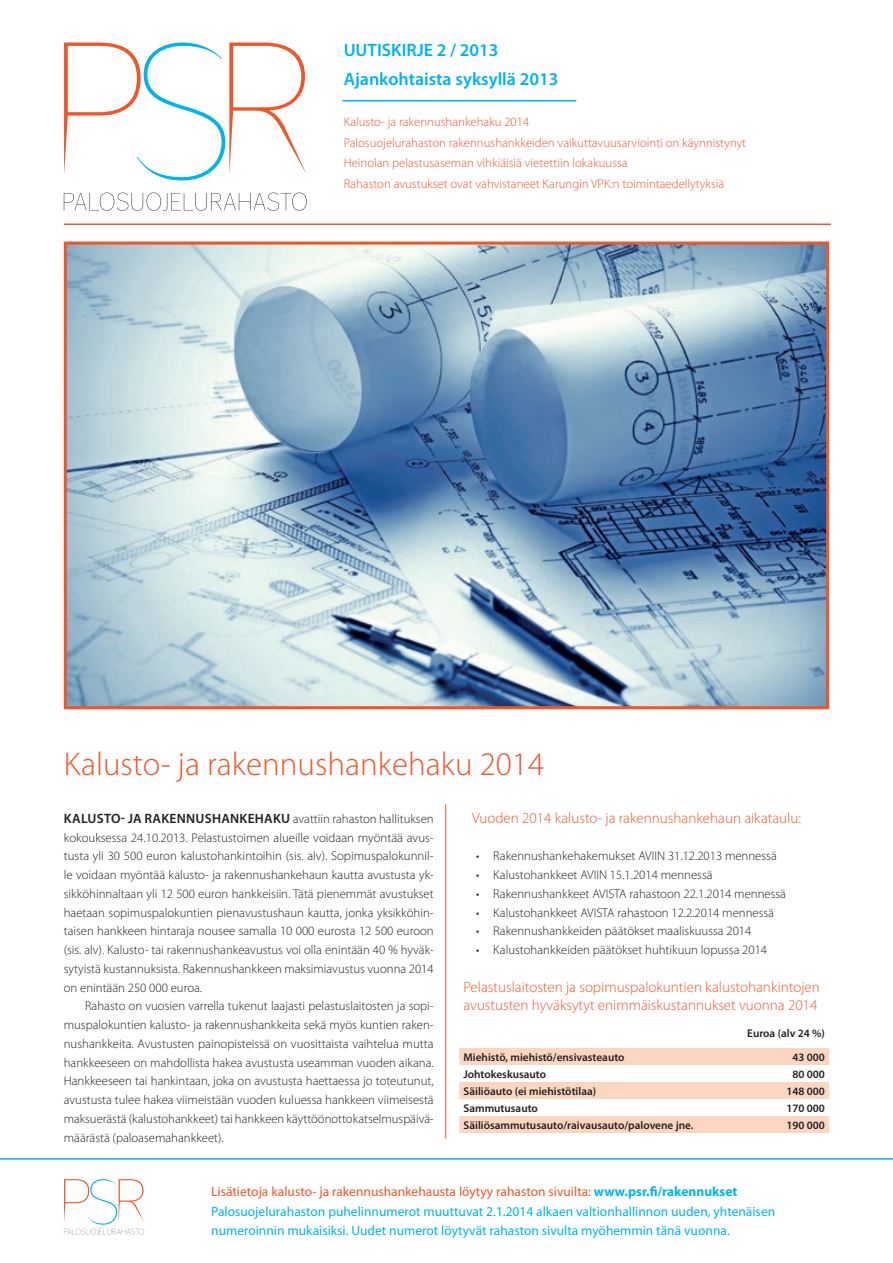
<style>
.page{position:relative;width:893px;height:1263px;background:#fff}
.page>*{position:absolute;margin:0;border:0;box-sizing:border-box;transform-origin:0 0}
.t1{font:300 33px "Myriad Pro";color:#f1562a}
.t2{font:600 18px/28.5px "Myriad Pro";color:#00b4ec}
.t3{font:300 15px/18px "Myriad Pro";color:#f1562a}
.t4{font:13.5px/19.5px "Myriad Pro";color:#00b4ec}
.t5{font:600 13.5px "Myriad Pro";letter-spacing:.02em;color:#231f20}
.t6{font:300 12.75px/18.8px "Myriad Pro";color:#231f20;text-align:justify}
.t7{font:300 12.75px/20.7px "Myriad Pro";color:#f1562a}
.t8{font:600 11.25px "Myriad Pro";color:#231f20}
.s1{font-weight:300;font-size:12.75px}
.s2{color:#f1562a}
.s3{font-weight:700}
</style>
<div class="page">
<svg style="left:64px;top:1179px;width:80px;height:55px"></svg>
<hr style="left:0;top:1158px;width:893px;height:2px;background:#00b4ec">
<hr style="left:342px;top:100px;width:234px;height:2px;background:#00b4ec">
<hr style="left:64px;top:224px;width:767px;height:1px;background:#f1562a">
<svg style="left:64px;top:43px;width:243px;height:138px"></svg>
<svg style="left:64px;top:193px;width:243px;height:18px"></svg>
<hr style="left:445px;top:804px;width:1px;height:334px;background:#f1562a">
<img style="left:68px;top:246px;width:757px;height:459px">
<div style="left:64px;top:242px;width:765px;height:467px;border:3px solid #f1562a"></div>
<svg style="left:459px;top:1048px;width:370px;height:85px"></svg>
<h2 class="t2" style="left:344px;top:35px;width:216px">UUTISKIRJE 2 / 2013<br>Ajankohtaista syksyllä 2013</h2>
<p class="t7" style="left:344px;top:111px;width:404px">Kalusto- ja rakennushankehaku 2014<br>Palosuojelurahaston rakennushankkeiden vaikuttavuusarviointi on käynnistynyt Heinolan pelastusaseman vihkiäisiä vietettiin lokakuussa<br>Rahaston avustukset ovat vahvistaneet Karungin VPK:n toimintaedellytyksiä</p>
<h1 class="t1" style="left:64px;top:744px;width:482px">Kalusto- ja rakennushankehaku 2014</h1>
<p class="t3" style="left:472px;top:809px;width:330px">Vuoden 2014 kalusto- ja rakennushankehaun aikataulu:</p>
<p class="t6" style="left:476px;top:847px;width:302px">• Rakennushankehakemukset AVIIN 31.12.2013 mennessä</p>
<p class="t6" style="left:476px;top:865px;width:238px">• Kalustohankkeet AVIIN 15.1.2014 mennessä</p>
<p class="t6" style="left:476px;top:884px;width:311px">• Rakennushankkeet AVISTA rahastoon 22.1.2014 mennessä</p>
<p class="t6" style="left:476px;top:903px;width:299px">• Kalustohankkeet AVISTA rahastoon 12.2.2014 mennessä</p>
<p class="t6" style="left:476px;top:922px;width:277px">• Rakennushankkeiden päätökset maaliskuussa 2014</p>
<p class="t6" style="left:476px;top:940px;width:292px">• Kalustohankkeiden päätökset huhtikuun lopussa 2014</p>
<p class="t5" style="left:64px;top:810px;width:371px">Kalusto- ja rakennushankehaku <span class="s1">avattiin rahaston hallituksen</span></p>
<p class="t6" style="left:64px;top:828px;width:371px">kokouksessa 24.10.2013. Pelastustoimen alueille voidaan myöntää avus&shy;tusta yli 30 500 euron kalustohankintoihin (sis. alv). Sopimuspalokunnil&shy;le voidaan myöntää kalusto- ja rakennushankehaun kautta avustusta yk&shy;sikköhinnaltaan yli 12 500 euron hankkeisiin. Tätä pienemmät avustukset haetaan sopimuspalokuntien pienavustushaun kautta, jonka yksikköhin&shy;taisen hankkeen hintaraja nousee samalla 10 000 eurosta 12 500 euroon (sis. alv). Kalusto- tai rakennushankeavustus voi olla enintään 40 % hyväk&shy;sytyistä kustannuksista. Rakennushankkeen maksimiavustus vuonna 2014 on enintään 250 000 euroa.</p>
<p class="t6" style="left:64px;top:997px;width:371px;text-indent:21px">Rahasto on vuosien varrella tukenut laajasti pelastuslaitosten ja sopi&shy;muspalokuntien kalusto- ja rakennushankkeita sekä myös kuntien raken&shy;nushankkeita. Avustusten painopisteissä on vuosittaista vaihtelua mutta hankkeeseen on mahdollista hakea avustusta useamman vuoden aikana.<br>Hankkeeseen tai hankintaan, joka on avustusta haettaessa jo toteutunut, avustusta tulee hakea viimeistään vuoden kuluessa hankkeen viimeisestä maksuerästä (kalustohankkeet) tai hankkeen käyttöönottokatselmuspäivä&shy;määrästä (paloasemahankkeet).</p>
<p class="t3" style="left:463px;top:977px;width:358px">Pelastuslaitosten ja sopimuspalokuntien kalustohankintojen avustusten hyväksytyt enimmäiskustannukset vuonna 2014</p>
<p class="t8" style="left:747px;top:1026px;width:79px">Euroa (alv 24 %)</p>
<p class="t8" style="left:463px;top:1050px;width:163px">Miehistö, miehistö/ensivasteauto</p>
<p class="t8" style="left:792px;top:1050px;width:34px">43 000</p>
<p class="t8" style="left:463px;top:1067px;width:84px">Johtokeskusauto</p>
<p class="t8" style="left:792px;top:1067px;width:34px">80 000</p>
<p class="t8" style="left:463px;top:1084px;width:134px">Säiliöauto (ei miehistötilaa)</p>
<p class="t8" style="left:786px;top:1084px;width:40px">148 000</p>
<p class="t8" style="left:463px;top:1101px;width:76px">Sammutusauto</p>
<p class="t8" style="left:786px;top:1101px;width:40px">170 000</p>
<p class="t8" style="left:463px;top:1118px;width:231px">Säiliösammutusauto/raivausauto/palovene jne.</p>
<p class="t8" style="left:786px;top:1118px;width:40px">190 000</p>
<p class="t4" style="left:211px;top:1182px;width:566px"><span class="s2">Lisätietoja kalusto- ja rakennushankehausta löytyy rahaston sivuilta:</span> <span class="s3">www.psr.fi/rakennukset<br></span>Palosuojelurahaston puhelinnumerot muuttuvat 2.1.2014 alkaen valtionhallinnon uuden, yhtenäisen numeroinnin mukaisiksi. Uudet numerot löytyvät rahaston sivulta myöhemmin tänä vuonna.</p>
</div>
